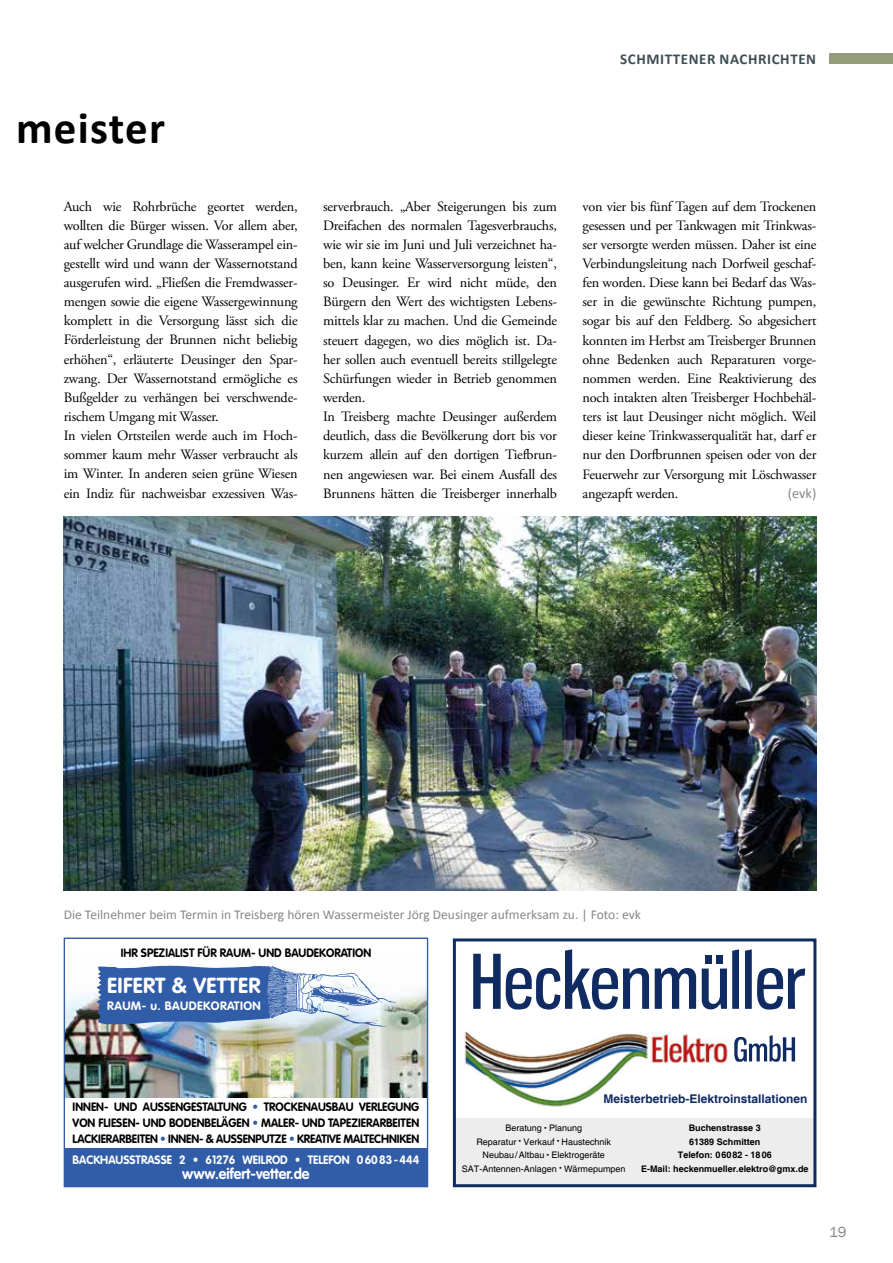
<style>
.page{position:relative;width:893px;height:1263px;background:#fff}
.page>*{position:absolute;margin:0;border:0;box-sizing:border-box;transform-origin:0 0}
.t1{font:700 45px "Calibri";letter-spacing:.03em;color:#000}
.t2{font:700 21.6px "VAG Rounded";letter-spacing:.015em;color:#fff}
.t3{font:700 15px "Calibri";letter-spacing:.04em;color:#3f4e55}
.t4{font:700 15px "VAG Rounded";color:#fff;scale:.95 1}
.t5{font:15px "Franklin Gothic";color:#878787}
.t6{font:14.25px/19.2px "Adobe Garamond Pro";letter-spacing:-.015em;color:#000}
.t7{font:14.25px "Calibri";color:#878787}
.t8{font:13.5px "Calibri";color:#878787}
.t9{font:700 12px/15.8px "VAG Rounded";letter-spacing:-.01em;color:#000;text-align:justify;scale:.95 1}
.t10{font:700 12px "VAG Rounded";color:#fff;scale:.95 1}
.t11{font:700 12px "Helvetica";color:#102a62}
.t12{font:700 12px "VAG Rounded";letter-spacing:.035em;color:#fff}
.t13{font:9px/13.5px "Helvetica";color:#000;text-align:center}
.t14{font:700 9px/13.5px "Helvetica";color:#000;text-align:center}
.s1{color:#315ca8}
</style>
<div class="page">
<img style="left:66px;top:965px;width:360px;height:132px">
<div style="left:64px;top:1148px;width:364px;height:39px;background:#315ca8"></div>
<svg style="left:97px;top:966px;width:298px;height:61px"></svg>
<div style="left:64px;top:938px;width:364px;height:249px;border:1px solid #315ca8"></div>
<div style="left:454px;top:1118px;width:360px;height:66px;background:#ededed"></div>
<div style="left:453px;top:938px;width:363px;height:249px;border:3px solid #102a62"></div>
<img style="left:456px;top:1019px;width:357px;height:92px">
<div style="left:731px;top:1028px;width:76px;height:54px;background:#fff"></div>
<svg style="left:473px;top:949px;width:176px;height:60px"></svg>
<svg style="left:655px;top:967px;width:41px;height:42px"></svg>
<svg style="left:702px;top:949px;width:37px;height:60px"></svg>
<svg style="left:745px;top:949px;width:60px;height:60px"></svg>
<svg style="left:734px;top:1035px;width:61px;height:27px"></svg>
<img style="left:64px;top:517px;width:752px;height:374px">
<div style="left:829px;top:54px;width:64px;height:10px;background:#949e7a"></div>
<h1 class="t1" style="left:16px;top:100px;width:150px">meister</h1>
<p class="t3" style="left:620px;top:49px;width:197px">SCHMITTENER NACHRICHTEN</p>
<p class="t6" style="left:64px;top:197px;width:235px">Auch wie Rohrbrüche geortet werden, wollten die Bürger wissen. Vor allem aber, auf welcher Grundlage die Wasserampel ein&shy;gestellt wird und wann der Wassernotstand ausgerufen wird. „Fließen die Fremdwasser&shy;mengen sowie die eigene Wassergewinnung komplett in die Versorgung lässt sich die Förderleistung der Brunnen nicht beliebig erhöhen“, erläuterte Deusinger den Spar&shy;zwang. Der Wassernotstand ermögliche es Bußgelder zu verhängen bei verschwende&shy;rischem Umgang mit Wasser.<br>In vielen Ortsteilen werde auch im Hoch&shy;sommer kaum mehr Wasser verbraucht als im Winter. In anderen seien grüne Wiesen ein Indiz für nachweisbar exzessiven Was-</p>
<p class="t6" style="left:323px;top:197px;width:235px">serverbrauch. „Aber Steigerungen bis zum Dreifachen des normalen Tagesverbrauchs, wie wir sie im Juni und Juli verzeichnet ha&shy;ben, kann keine Wasserversorgung leisten“, so Deusinger. Er wird nicht müde, den Bürgern den Wert des wichtigsten Lebens&shy;mittels klar zu machen. Und die Gemeinde steuert dagegen, wo dies möglich ist. Da&shy;her sollen auch eventuell bereits stillgelegte Schürfungen wieder in Betrieb genommen werden.<br>In Treisberg machte Deusinger außerdem deutlich, dass die Bevölkerung dort bis vor kurzem allein auf den dortigen Tiefbrun&shy;nen angewiesen war. Bei einem Ausfall des Brunnens hätten die Treisberger innerhalb</p>
<p class="t6" style="left:583px;top:197px;width:235px;text-align:justify">von vier bis fünf Tagen auf dem Trockenen gesessen und per Tankwagen mit Trinkwas&shy;ser versorgte werden müssen. Daher ist eine Verbindungsleitung nach Dorfweil geschaf&shy;fen worden. Diese kann bei Bedarf das Was&shy;ser in die gewünschte Richtung pumpen, sogar bis auf den Feldberg. So abgesichert konnten im Herbst am Treisberger Brunnen ohne Bedenken auch Reparaturen vorge&shy;nommen werden. Eine Reaktivierung des noch intakten alten Treisberger Hochbehäl&shy;ters ist laut Deusinger nicht möglich. Weil dieser keine Trinkwasserqualität hat, darf er nur den Dorfbrunnen speisen oder von der Feuerwehr zur Versorgung mit Löschwasser angezapft werden.</p>
<p class="t7" style="left:788px;top:484px;width:30px">(evk)</p>
<p class="t8" style="left:64px;top:905px;width:579px">Die Teilnehmer beim Termin in Treisberg hören Wassermeister Jörg Deusinger aufmerksam zu. | Foto: evk</p>
<p class="t9" style="left:121px;top:945px;width:265px">IHR SPEZIALIST FÜR RAUM- UND BAUDEKORATION</p>
<h2 class="t2" style="left:107px;top:973px;width:155px">EIFERT &amp; VETTER</h2>
<p class="t12" style="left:107px;top:999px;width:155px">RAUM- u. BAUDEKORATION</p>
<p class="t9" style="left:73px;top:1099px;width:366px">INNEN- UND AUSSENGESTALTUNG <span class="s1">•</span> TROCKENAUSBAU VERLEGUNG VON FLIESEN- UND BODENBELÄGEN <span class="s1">•</span> MALER- UND TAPEZIERARBEITEN LACKIERARBEITEN <span class="s1">•</span> INNEN- &amp; AUSSENPUTZE <span class="s1">•</span> KREATIVE MALTECHNIKEN</p>
<p class="t10" style="left:73px;top:1152px;width:366px">BACKHAUSSTRASSE 2 • 61276 WEILROD • TELEFON 0 60 83 - 444</p>
<p class="t4" style="left:182px;top:1165px;width:136px">www.eifert-vetter.de</p>
<p class="t11" style="left:603px;top:1092px;width:206px">Meisterbetrieb-Elektroinstallationen</p>
<p class="t13" style="left:462px;top:1121px;width:165px">Beratung <sup>•</sup> Planung<br>Reparatur <sup>•</sup> Verkauf <sup>•</sup> Haustechnik<br>Neubau/Altbau <sup>•</sup> Elektrogeräte<br>SAT-Antennen-Anlagen <sup>•</sup> Wärmepumpen</p>
<p class="t14" style="left:641px;top:1121px;width:169px">Buchenstrasse 3<br>61389 Schmitten<br>Telefon: 06082 - 1806<br>E-Mail: heckenmueller.elektro@gmx.de</p>
<p class="t5" style="left:829px;top:1223px;width:19px">19</p>
</div>
